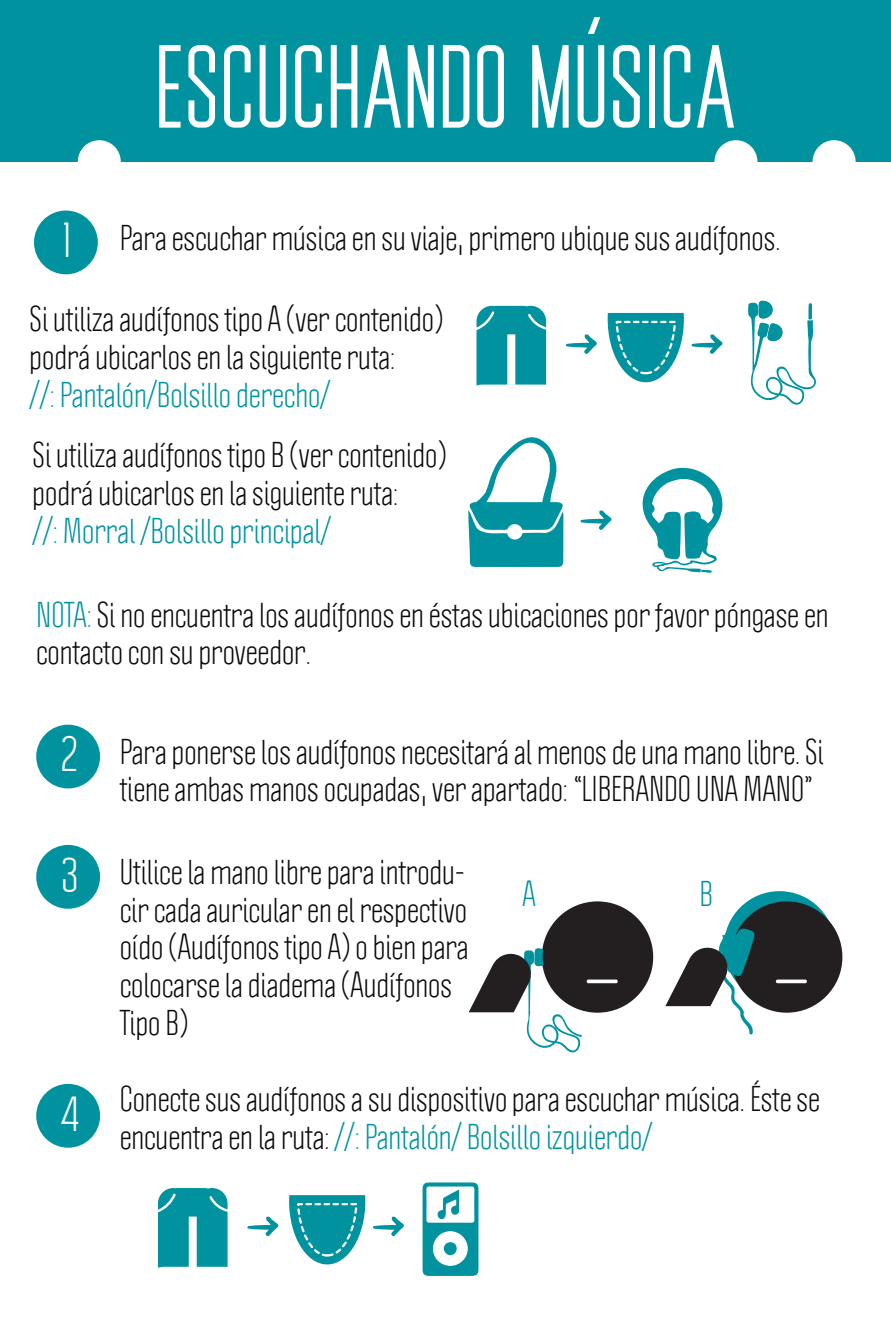
<style>
.page{position:relative;width:891px;height:1336px;background:#fff}
.page>*{position:absolute;margin:0;border:0;box-sizing:border-box;transform-origin:0 0}
.t1{font:112.5px "RPM45";color:#fff}
.t2{font:45px "Politica";color:#fff}
.t3{font:31.5px/37.8px "Politica";color:#0b090c}
.t4{font:31.5px "Politica";color:#00939f}
.s1{color:#00939f}
</style>
<div class="page">
<div style="left:0;top:0;width:890px;height:162px;background:#00939f"></div>
<div style="left:78px;top:140px;width:43px;height:43px;background:#fff;border-radius:50%"></div>
<div style="left:714px;top:140px;width:43px;height:43px;background:#fff;border-radius:50%"></div>
<div style="left:812px;top:140px;width:43px;height:43px;background:#fff;border-radius:50%"></div>
<div style="left:34px;top:210px;width:64px;height:64px;background:#00939f;border-radius:50%"></div>
<div style="left:36px;top:724px;width:64px;height:64px;background:#00939f;border-radius:50%"></div>
<div style="left:36px;top:1083px;width:64px;height:64px;background:#00939f;border-radius:50%"></div>
<div style="left:36px;top:844px;width:64px;height:64px;background:#00939f;border-radius:50%"></div>
<svg style="left:476px;top:306px;width:70px;height:79px;background:#1fa0aa"></svg>
<svg style="left:607px;top:313px;width:76px;height:69px"></svg>
<svg style="left:566px;top:334px;width:31px;height:20px"></svg>
<svg style="left:580px;top:510px;width:31px;height:20px"></svg>
<svg style="left:691px;top:334px;width:31px;height:20px"></svg>
<svg style="left:748px;top:300px;width:68px;height:105px"></svg>
<svg style="left:642px;top:467px;width:81px;height:105px"></svg>
<svg style="left:468px;top:437px;width:95px;height:130px"></svg>
<svg style="left:468px;top:901px;width:185px;height:152px"></svg>
<svg style="left:665px;top:891px;width:177px;height:143px"></svg>
<svg style="left:158px;top:1188px;width:69px;height:79px;background:#1d9faa"></svg>
<svg style="left:289px;top:1195px;width:76px;height:69px"></svg>
<svg style="left:247px;top:1216px;width:32px;height:20px"></svg>
<svg style="left:373px;top:1216px;width:31px;height:21px"></svg>
<svg style="left:422px;top:1182px;width:56px;height:93px"></svg>
<svg style="left:443px;top:1241px;width:13px;height:13px"></svg>
<h2 class="t2" style="left:61px;top:211px;width:11px">1</h2>
<h1 class="t1" style="left:155px;top:17px;width:582px">ESCUCHANDO MÚSICA</h1>
<p class="t3" style="left:120px;top:219px;width:662px">Para escuchar música en su viaje, primero ubique sus audífonos.</p>
<p class="t3" style="left:30px;top:300px;width:415px">Si utiliza audífonos tipo A (ver contenido) podrá ubicarlos en la siguiente ruta:</p>
<p class="t4" style="left:30px;top:375px;width:302px">//: Pantalón/Bolsillo derecho/</p>
<p class="t3" style="left:33px;top:436px;width:415px">Si utiliza audífonos tipo B (ver contenido) podrá ubicarlos en la siguiente ruta:</p>
<p class="t4" style="left:33px;top:510px;width:299px">//: Morral /Bolsillo principal/</p>
<p class="t3" style="left:36px;top:595px;width:793px"><span class="s1">NOTA:</span> Si no encuentra los audífonos en éstas ubicaciones por favor póngase en contacto con su proveedor.</p>
<h2 class="t2" style="left:61px;top:725px;width:17px">2</h2>
<h2 class="t2" style="left:61px;top:845px;width:19px">3</h2>
<h2 class="t2" style="left:61px;top:1084px;width:20px">4</h2>
<p class="t3" style="left:120px;top:732px;width:705px">Para ponerse los audífonos necesitará al menos de una mano libre. Si tiene ambas manos ocupadas, ver apartado: “LIBERANDO UNA MANO”</p>
<p class="t3" style="left:120px;top:852px;width:350px">Utilice la mano libre para introdu&shy;cir cada auricular en el respectivo oído (Audífonos tipo A) o bien para colocarse la diadema (Audífonos<br>Tipo B)</p>
<p class="t4" style="left:522px;top:873px;width:15px">A</p>
<p class="t4" style="left:699px;top:873px;width:15px">B</p>
<p class="t3" style="left:120px;top:1080px;width:701px">Conecte sus audífonos a su dispositivo para escuchar música. Éste se encuentra en la ruta: <span class="s1">//: Pantalón/ Bolsillo izquierdo/</span></p>
</div>
